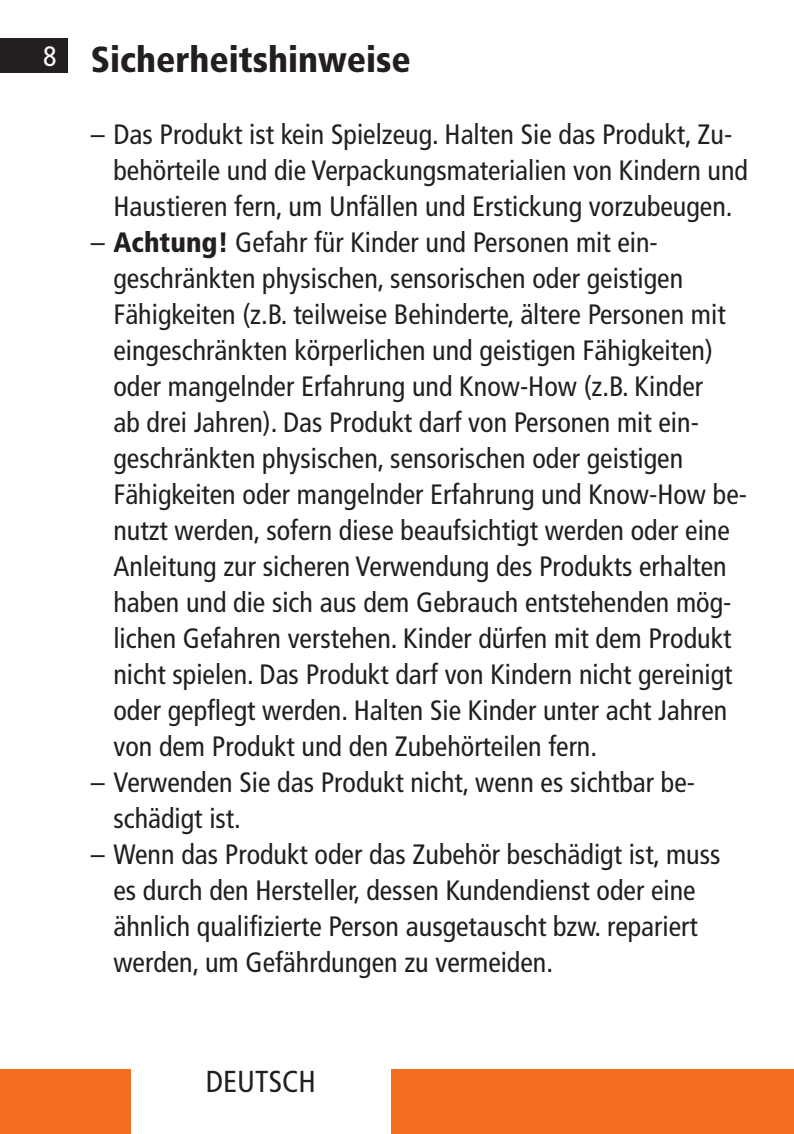
<style>
.page{position:relative;width:794px;height:1134px;background:#fff}
.page>*{position:absolute;margin:0;border:0;box-sizing:border-box;transform-origin:0 0}
.t1{font:900 condensed 36px "Frutiger LT";color:#231f20}
.t2{font:condensed 30.4px "Frutiger LT";color:#231f20}
.t3{font:condensed 28px/36px "Frutiger LT";color:#231f20}
.s1{font-weight:900}
</style>
<div class="page">
<div style="left:0;top:39px;width:68px;height:34px;background:#231f20"></div>
<div style="left:0;top:1069px;width:130px;height:65px;background:#f36e21"></div>
<div style="left:391px;top:1069px;width:403px;height:65px;background:#f36e21"></div>
<p class="t1" style="left:43px;top:38px;width:369px"><sup>8</sup> Sicherheitshinweise</p>
<p class="t3" style="left:113px;top:117px;width:636px;text-indent:-23px">– Das Produkt ist kein Spielzeug. Halten Sie das Produkt, Zu&shy;behörteile und die Verpackungsmaterialien von Kindern und<br>Haustieren fern, um Unfällen und Erstickung vorzubeugen.</p>
<p class="t3" style="left:113px;top:225px;width:635px;text-indent:-23px">– <span class="s1">Achtung!</span> Gefahr für Kinder und Personen mit ein&shy;geschränkten physischen, sensorischen oder geistigen Fähigkeiten (z.B. teilweise Behinderte, ältere Personen mit eingeschränkten körperlichen und geistigen Fähigkeiten) oder mangelnder Erfahrung und Know-How (z.B. Kinder<br>ab drei Jahren). Das Produkt darf von Personen mit ein&shy;geschränkten physischen, sensorischen oder geistigen Fähigkeiten oder mangelnder Erfahrung und Know-How be&shy;nutzt werden, sofern diese beaufsichtigt werden oder eine Anleitung zur sicheren Verwendung des Produkts erhalten haben und die sich aus dem Gebrauch entstehenden mög&shy;lichen Gefahren verstehen. Kinder dürfen mit dem Produkt nicht spielen. Das Produkt darf von Kindern nicht gereinigt oder gepflegt werden. Halten Sie Kinder unter acht Jahren von dem Produkt und den Zubehörteilen fern.</p>
<p class="t3" style="left:113px;top:765px;width:583px;text-indent:-23px">– Verwenden Sie das Produkt nicht, wenn es sichtbar be&shy;schädigt ist.</p>
<p class="t3" style="left:113px;top:837px;width:608px;text-indent:-23px">– Wenn das Produkt oder das Zubehör beschädigt ist, muss es durch den Hersteller, dessen Kundendienst oder eine ähnlich qualifizierte Person ausgetauscht bzw. repariert werden, um Gefährdungen zu vermeiden.</p>
<p class="t2" style="left:206px;top:1063px;width:111px">DEUTSCH</p>
</div>
